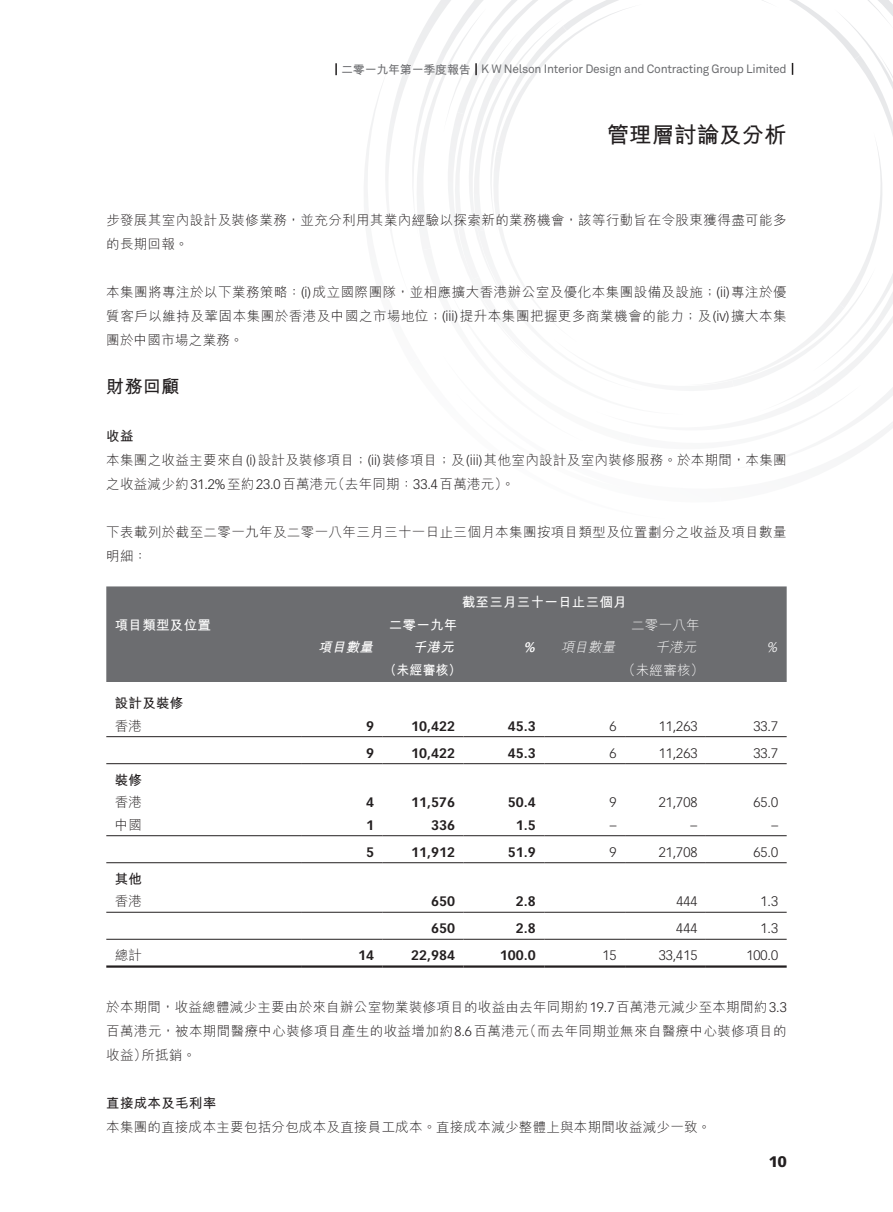
<style>
.page{position:relative;width:893px;height:1212px;background:#fff}
.page>*{position:absolute;margin:0;border:0;box-sizing:border-box;transform-origin:0 0}
.t1{font:700 22.5px "M Hei HK";color:#231f20}
.t2{font:700 18px "M Hei HK";color:#231f20}
.t3{font:900 15px "Vectora LT Std";color:#231f20}
.t4{font:300 13.5px/24px "M Hei HK";letter-spacing:.03em;color:#231f20}
.t5{font:700 13.5px "Vectora LT Std";color:#231f20}
.t6{font:300 13.5px "Vectora LT Std";color:#231f20}
.t7{font:700 13.5px "M Hei HK";letter-spacing:.02em;color:#fff}
.t8{font:700 13.5px "M Hei HK";letter-spacing:.02em;color:#231f20}
.t9{font:300 13.5px "M Hei HK";letter-spacing:.02em;color:#fff}
.t10{font:italic 300 13.5px "M Hei HK";color:#fff}
.t11{font:italic 700 13.5px "M Hei HK";color:#fff}
.t12{font:700 13.5px "M Hei HK";letter-spacing:.02em;color:#fff;scale:.95 1}
.t13{font:italic 300 13.5px "Vectora LT Std";color:#fff}
.t14{font:italic 700 13.5px "Vectora LT Std";color:#fff}
.t15{font:12px "Akkurat Pro";letter-spacing:-.02em;color:#6c6d70}
.t16{font:700 12px "M Hei HK";letter-spacing:-.02em;color:#6c6d70}
.s1{font-family:"Vectora LT Std"}
</style>
<div class="page">
<svg style="left:335px;top:63px;width:2px;height:12px"></svg>
<svg style="left:364px;top:0;width:529px;height:446px"></svg>
<div style="left:106px;top:586px;width:681px;height:96px;background:#6c6d70"></div>
<hr style="left:106px;top:736px;width:196px;height:1px;background:#231f20">
<hr style="left:302px;top:736px;width:81px;height:1px;background:#231f20">
<hr style="left:383px;top:736px;width:80px;height:1px;background:#231f20">
<hr style="left:463px;top:736px;width:81px;height:1px;background:#231f20">
<hr style="left:544px;top:736px;width:81px;height:1px;background:#231f20">
<hr style="left:625px;top:736px;width:81px;height:1px;background:#231f20">
<hr style="left:706px;top:736px;width:81px;height:1px;background:#231f20">
<hr style="left:106px;top:763px;width:196px;height:1px;background:#231f20">
<hr style="left:302px;top:763px;width:81px;height:1px;background:#231f20">
<hr style="left:383px;top:763px;width:80px;height:1px;background:#231f20">
<hr style="left:463px;top:763px;width:81px;height:1px;background:#231f20">
<hr style="left:544px;top:763px;width:81px;height:1px;background:#231f20">
<hr style="left:625px;top:763px;width:81px;height:1px;background:#231f20">
<hr style="left:706px;top:763px;width:81px;height:1px;background:#231f20">
<hr style="left:106px;top:835px;width:196px;height:1px;background:#231f20">
<hr style="left:302px;top:835px;width:81px;height:1px;background:#231f20">
<hr style="left:383px;top:835px;width:80px;height:1px;background:#231f20">
<hr style="left:463px;top:835px;width:81px;height:1px;background:#231f20">
<hr style="left:544px;top:835px;width:81px;height:1px;background:#231f20">
<hr style="left:625px;top:835px;width:81px;height:1px;background:#231f20">
<hr style="left:706px;top:835px;width:81px;height:1px;background:#231f20">
<hr style="left:106px;top:862px;width:196px;height:1px;background:#231f20">
<hr style="left:302px;top:862px;width:81px;height:1px;background:#231f20">
<hr style="left:383px;top:862px;width:80px;height:1px;background:#231f20">
<hr style="left:463px;top:862px;width:81px;height:1px;background:#231f20">
<hr style="left:544px;top:862px;width:81px;height:1px;background:#231f20">
<hr style="left:625px;top:862px;width:81px;height:1px;background:#231f20">
<hr style="left:706px;top:862px;width:81px;height:1px;background:#231f20">
<hr style="left:106px;top:912px;width:196px;height:1px;background:#231f20">
<hr style="left:302px;top:912px;width:81px;height:1px;background:#231f20">
<hr style="left:383px;top:912px;width:80px;height:1px;background:#231f20">
<hr style="left:463px;top:912px;width:81px;height:1px;background:#231f20">
<hr style="left:544px;top:912px;width:81px;height:1px;background:#231f20">
<hr style="left:625px;top:912px;width:81px;height:1px;background:#231f20">
<hr style="left:706px;top:912px;width:81px;height:1px;background:#231f20">
<hr style="left:106px;top:939px;width:196px;height:1px;background:#231f20">
<hr style="left:302px;top:939px;width:81px;height:1px;background:#231f20">
<hr style="left:383px;top:939px;width:80px;height:1px;background:#231f20">
<hr style="left:463px;top:939px;width:81px;height:1px;background:#231f20">
<hr style="left:544px;top:939px;width:81px;height:1px;background:#231f20">
<hr style="left:625px;top:939px;width:81px;height:1px;background:#231f20">
<hr style="left:706px;top:939px;width:81px;height:1px;background:#231f20">
<hr style="left:106px;top:965px;width:196px;height:3px;background:#231f20">
<hr style="left:302px;top:965px;width:81px;height:3px;background:#231f20">
<hr style="left:383px;top:965px;width:80px;height:3px;background:#231f20">
<hr style="left:463px;top:965px;width:81px;height:3px;background:#231f20">
<hr style="left:544px;top:965px;width:81px;height:3px;background:#231f20">
<hr style="left:625px;top:965px;width:81px;height:3px;background:#231f20">
<hr style="left:706px;top:965px;width:81px;height:3px;background:#231f20">
<p class="t16" style="left:341px;top:61px;width:131px">二零一九年第一季度報告</p>
<p class="t15" style="left:481px;top:62px;width:307px">K W Nelson Interior Design and Contracting Group Limited</p>
<h1 class="t1" style="left:607px;top:119px;width:181px">管理層討論及分析</h1>
<p class="t4" style="left:106px;top:208px;width:682px">步發展其室內設計及裝修業務，並充分利用其業內經驗以探索新的業務機會，該等行動旨在令股東獲得盡可能多的長期回報。</p>
<p class="t4" style="left:106px;top:280px;width:682px;text-align:justify">本集團將專注於以下業務策略： <span class="s1">)i(</span> 成立國際團隊，並相應擴大香港辦公室及優化本集團設備及設施；<span class="s1">( )i i</span> 專注於優質客戶以維持及鞏固本集團於香港及中國之市場地位；<span class="s1">(iii)</span>提升本集團把握更多商業機會的能力；及 <span class="s1">i v( )</span>擴大本集團於中國市場之業務。</p>
<h2 class="t2" style="left:106px;top:373px;width:75px">財務回顧</h2>
<p class="t8" style="left:106px;top:426px;width:29px">收益</p>
<p class="t4" style="left:106px;top:448px;width:682px">本集團之收益主要來自 <span class="s1">)i(</span> 設計及裝修項目；<span class="s1">( )i i</span> 裝修項目；及<span class="s1">(iii)</span>其他室內設計及室內裝修服務。於本期間，本集團</p>
<p class="t4" style="left:331px;top:472px;width:185px">（去年同期：<span class="s1">33.4</span>百萬港元。(</p>
<p class="t4" style="left:106px;top:472px;width:232px">之收益減少約<span class="s1">31.2%</span>至約<span class="s1">23.0</span>百萬港元</p>
<p class="t4" style="left:106px;top:520px;width:682px">下表載列於截至二零一九年及二零一八年三月三十一日止三個月本集團按項目類型及位置劃分之收益及項目數量明細：</p>
<p class="t7" style="left:462px;top:592px;width:166px">截至三月三十一日止三個月</p>
<p class="t9" style="left:631px;top:618px;width:70px">二零一八年</p>
<p class="t7" style="left:389px;top:615px;width:70px">二零一九年</p>
<p class="t7" style="left:115px;top:615px;width:98px">項目類型及位置</p>
<p class="t8" style="left:115px;top:693px;width:70px">設計及裝修</p>
<p class="t4" style="left:115px;top:714px;width:29px">香港</p>
<p class="t8" style="left:115px;top:770px;width:29px">裝修</p>
<p class="t4" style="left:115px;top:790px;width:29px">香港</p>
<p class="t4" style="left:115px;top:813px;width:29px">中國</p>
<p class="t8" style="left:115px;top:869px;width:29px">其他</p>
<p class="t4" style="left:115px;top:889px;width:29px">香港</p>
<p class="t11" style="left:318px;top:637px;width:60px">項目數量</p>
<p class="t11" style="left:413px;top:637px;width:46px">千港元</p>
<p class="t14" style="left:523px;top:639px;width:16px">%</p>
<p class="t10" style="left:561px;top:640px;width:59px">項目數量</p>
<p class="t10" style="left:655px;top:640px;width:45px">千港元</p>
<p class="t13" style="left:766px;top:640px;width:15px">%</p>
<p class="t12" style="left:384px;top:660px;width:83px">（未經審核）</p>
<p class="t9" style="left:622px;top:663px;width:83px">（未經審核(</p>
<p class="t5" style="left:366px;top:718px;width:9px">9</p>
<p class="t5" style="left:411px;top:718px;width:45px">10,422</p>
<p class="t5" style="left:508px;top:718px;width:29px">45.3</p>
<p class="t6" style="left:610px;top:718px;width:9px">6</p>
<p class="t6" style="left:659px;top:718px;width:40px">11,263</p>
<p class="t6" style="left:754px;top:718px;width:26px">33.7</p>
<p class="t5" style="left:366px;top:745px;width:9px">9</p>
<p class="t5" style="left:411px;top:745px;width:45px">10,422</p>
<p class="t5" style="left:508px;top:745px;width:29px">45.3</p>
<p class="t6" style="left:610px;top:745px;width:9px">6</p>
<p class="t6" style="left:659px;top:745px;width:40px">11,263</p>
<p class="t6" style="left:754px;top:745px;width:26px">33.7</p>
<p class="t5" style="left:366px;top:794px;width:9px">4</p>
<p class="t5" style="left:411px;top:794px;width:45px">11,576</p>
<p class="t5" style="left:508px;top:794px;width:29px">50.4</p>
<p class="t6" style="left:610px;top:795px;width:9px">9</p>
<p class="t6" style="left:659px;top:795px;width:40px">21,708</p>
<p class="t6" style="left:754px;top:795px;width:26px">65.0</p>
<p class="t5" style="left:366px;top:817px;width:9px">1</p>
<p class="t5" style="left:431px;top:817px;width:25px">336</p>
<p class="t5" style="left:516px;top:817px;width:21px">1.5</p>
<p class="t6" style="left:610px;top:817px;width:8px">–</p>
<p class="t6" style="left:691px;top:817px;width:8px">–</p>
<p class="t6" style="left:771px;top:817px;width:8px">–</p>
<p class="t5" style="left:366px;top:844px;width:9px">5</p>
<p class="t5" style="left:411px;top:844px;width:45px">11,912</p>
<p class="t5" style="left:508px;top:844px;width:29px">51.9</p>
<p class="t6" style="left:610px;top:844px;width:9px">9</p>
<p class="t6" style="left:659px;top:844px;width:40px">21,708</p>
<p class="t6" style="left:754px;top:844px;width:26px">65.0</p>
<p class="t5" style="left:431px;top:893px;width:25px">650</p>
<p class="t5" style="left:516px;top:893px;width:21px">2.8</p>
<p class="t6" style="left:676px;top:894px;width:23px">444</p>
<p class="t6" style="left:761px;top:894px;width:19px">1.3</p>
<p class="t5" style="left:431px;top:920px;width:25px">650</p>
<p class="t5" style="left:516px;top:920px;width:21px">2.8</p>
<p class="t6" style="left:676px;top:921px;width:23px">444</p>
<p class="t6" style="left:761px;top:921px;width:19px">1.3</p>
<p class="t4" style="left:115px;top:943px;width:29px">總計</p>
<p class="t4" style="left:106px;top:995px;width:682px;text-align:right">於本期間，收益總體減少主要由於來自辦公室物業裝修項目的收益由去年同期約<span class="s1">19.7</span>百萬港元減少至本期間約<span class="s1">3.3</span>（而去年同期並無來自醫療中心裝修項目的</p>
<p class="t5" style="left:411px;top:947px;width:45px">22,984</p>
<p class="t5" style="left:500px;top:947px;width:37px">100.0</p>
<p class="t6" style="left:659px;top:948px;width:40px">33,415</p>
<p class="t6" style="left:747px;top:948px;width:33px">100.0</p>
<p class="t5" style="left:358px;top:947px;width:17px">14</p>
<p class="t6" style="left:602px;top:948px;width:16px">15</p>
<p class="t4" style="left:141px;top:1019px;width:389px;text-indent:-35px">百萬港元，被本期間醫療中心裝修項目產生的收益增加約<span class="s1">8.6</span>百萬港元所抵銷。</p>
<p class="t4" style="left:106px;top:1043px;width:42px">收益）</p>
<p class="t8" style="left:106px;top:1093px;width:111px">直接成本及毛利率</p>
<p class="t4" style="left:106px;top:1115px;width:606px">本集團的直接成本主要包括分包成本及直接員工成本。直接成本減少整體上與本期間收益減少一致。</p>
<p class="t3" style="left:769px;top:1152px;width:19px">10</p>
</div>
